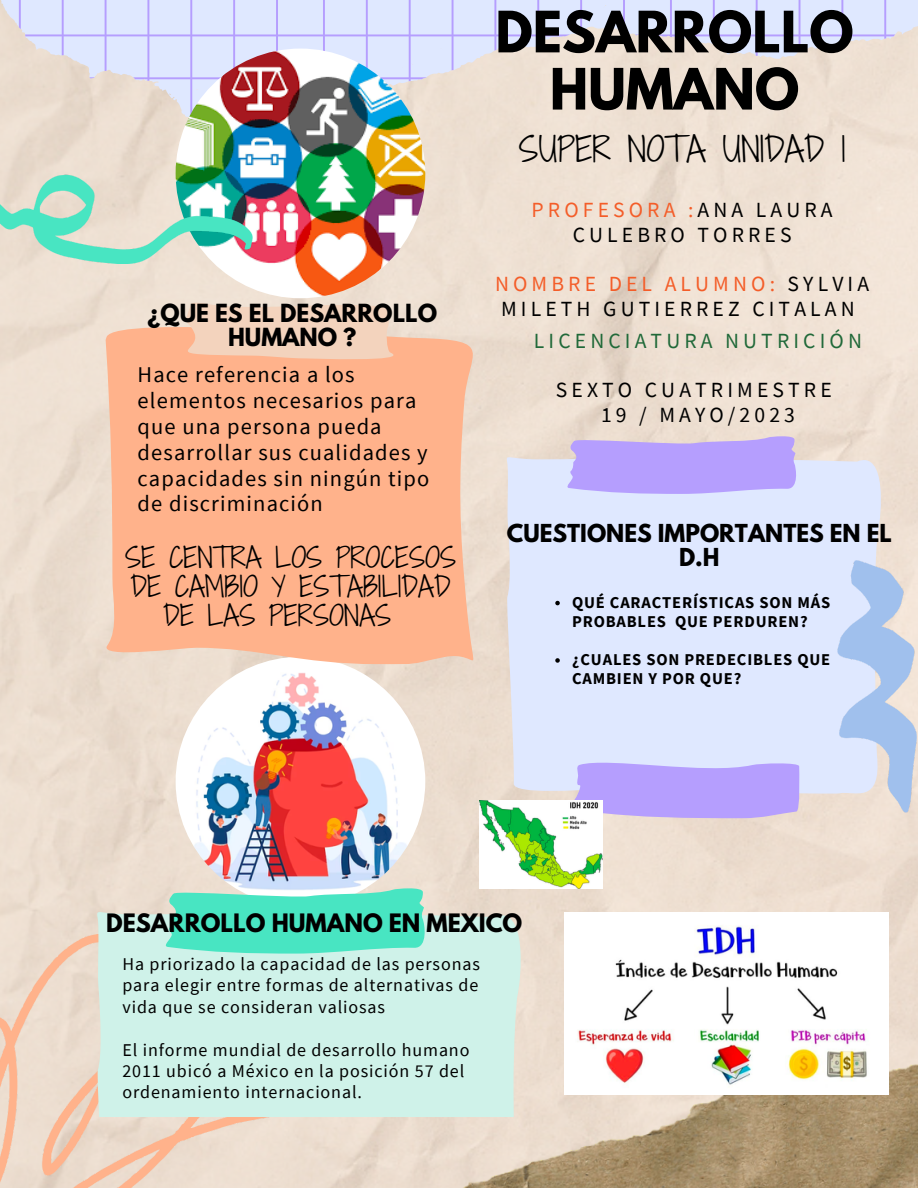
<style>
.page{position:relative;width:918px;height:1188px;background:#fff}
.page>*{position:absolute;margin:0;border:0;box-sizing:border-box;transform-origin:0 0}
.t1{font:700 50.55px/57.2px "League Spartan";color:#000;text-align:center}
.t2{font:33px "Shadows Into Light Two";color:#000}
.t3{font:27px "Shadows Into Light Two";color:#000}
.t4{font:22.5px/25.8px "Source Sans Pro";letter-spacing:.05em;color:#000}
.t5{font:700 22.5px "League Spartan";color:#000}
.t6{font:700 22.05px/24.3px "League Spartan";color:#000;text-align:center}
.t7{font:700 21.9px/24.2px "League Spartan";color:#000;text-align:center}
.t8{font:21.6px/24.8px "Source Sans Pro";letter-spacing:.19em;color:#000;text-align:center}
.t9{font:21.6px "Source Sans Pro";letter-spacing:.19em;color:#206939}
.t10{font:18px/21.3px "Source Sans Pro";letter-spacing:.05em;color:#000;text-align:justify}
.t11{font:700 16.5px/19.2px "Source Sans Pro";letter-spacing:.05em;color:#000}
.s1{color:#f45d29}
</style>
<div class="page">
<div style="left:0;top:118px;width:918px;height:1070px;background:#eddfd2"></div>
<img style="left:309px;top:1043px;width:609px;height:145px">
<svg style="left:0;top:0;width:918px;height:117px;fill:#dfe3fe"></svg>
<img style="left:176px;top:49px;width:249px;height:249px;border-radius:50%">
<div style="left:505px;top:449px;width:382px;height:357px;background:#dfe8ff"></div>
<svg style="left:563px;top:434px;width:236px;height:60px"></svg>
<svg style="left:558px;top:757px;width:243px;height:61px"></svg>
<img style="left:176px;top:657px;width:249px;height:249px;border-radius:50%">
<img style="left:0;top:935px;width:306px;height:253px">
<div style="left:96px;top:903px;width:432px;height:214px;background:#cff2e9"></div>
<svg style="left:161px;top:886px;width:267px;height:68px"></svg>
<svg style="left:97px;top:315px;width:401px;height:375px;fill:#ffb28b"></svg>
<svg style="left:149px;top:300px;width:264px;height:63px"></svg>
<img style="left:0;top:169px;width:252px;height:95px">
<img style="left:838px;top:561px;width:79px;height:252px">
<img style="left:564px;top:912px;width:324px;height:183px">
<img style="left:480px;top:800px;width:122px;height:89px">
<svg style="left:555px;top:601px;width:5px;height:4px"></svg>
<svg style="left:555px;top:658px;width:5px;height:5px"></svg>
<p class="t1" style="left:495px;top:10px;width:360px">DESARROLLO<br>HUMANO</p>
<p class="t6" style="left:147px;top:304px;width:291px">¿QUE ES EL DESARROLLO<br>HUMANO ?</p>
<p class="t4" style="left:138px;top:361px;width:293px">Hace referencia a los elementos necesarios para que una persona pueda desarrollar sus cualidades y capacidades sin ningún tipo de discriminación</p>
<p class="t3" style="left:125px;top:538px;width:332px">SE CENTRA LOS PROCESOS</p>
<p class="t3" style="left:130px;top:567px;width:322px">DE CAMBIO Y ESTABILIDAD</p>
<p class="t3" style="left:163px;top:596px;width:230px">DE LAS PERSONAS</p>
<p class="t2" style="left:519px;top:125px;width:328px">SUPER NOTA UNIDAD 1</p>
<p class="t8" style="left:532px;top:197px;width:303px"><span class="s1">PROFESORA :</span>ANA LAURA<br>CULEBRO TORRES</p>
<p class="t8" style="left:495px;top:271px;width:376px;text-align:left"><span class="s1">NOMBRE DEL ALUMNO:</span> SYLVIA<br>MILETH GUTIERREZ CITALAN</p>
<p class="t9" style="left:534px;top:327px;width:330px">LICENCIATURA NUTRICIÓN</p>
<p class="t8" style="left:556px;top:377px;width:277px">SEXTO CUATRIMESTRE</p>
<p class="t8" style="left:601px;top:402px;width:195px">19 / MAYO/2023</p>
<p class="t7" style="left:507px;top:524px;width:386px">CUESTIONES IMPORTANTES EN EL<br>D.H</p>
<p class="t11" style="left:572px;top:592px;width:260px">QUÉ CARACTERÍSTICAS SON MÁS<br>PROBABLES QUE PERDUREN?</p>
<p class="t11" style="left:572px;top:649px;width:260px">¿CUALES SON PREDECIBLES QUE<br>CAMBIEN Y POR QUE?</p>
<p class="t5" style="left:106px;top:911px;width:418px">DESARROLLO HUMANO EN MEXICO</p>
<p class="t10" style="left:122px;top:953px;width:359px">Ha priorizado la capacidad de las personas para elegir entre formas de alternativas de vida que se consideran valiosas</p>
<p class="t10" style="left:122px;top:1039px;width:349px;text-align:left">El informe mundial de desarrollo humano<br>2011 ubicó a México en la posición 57 del ordenamiento internacional.</p>
</div>
